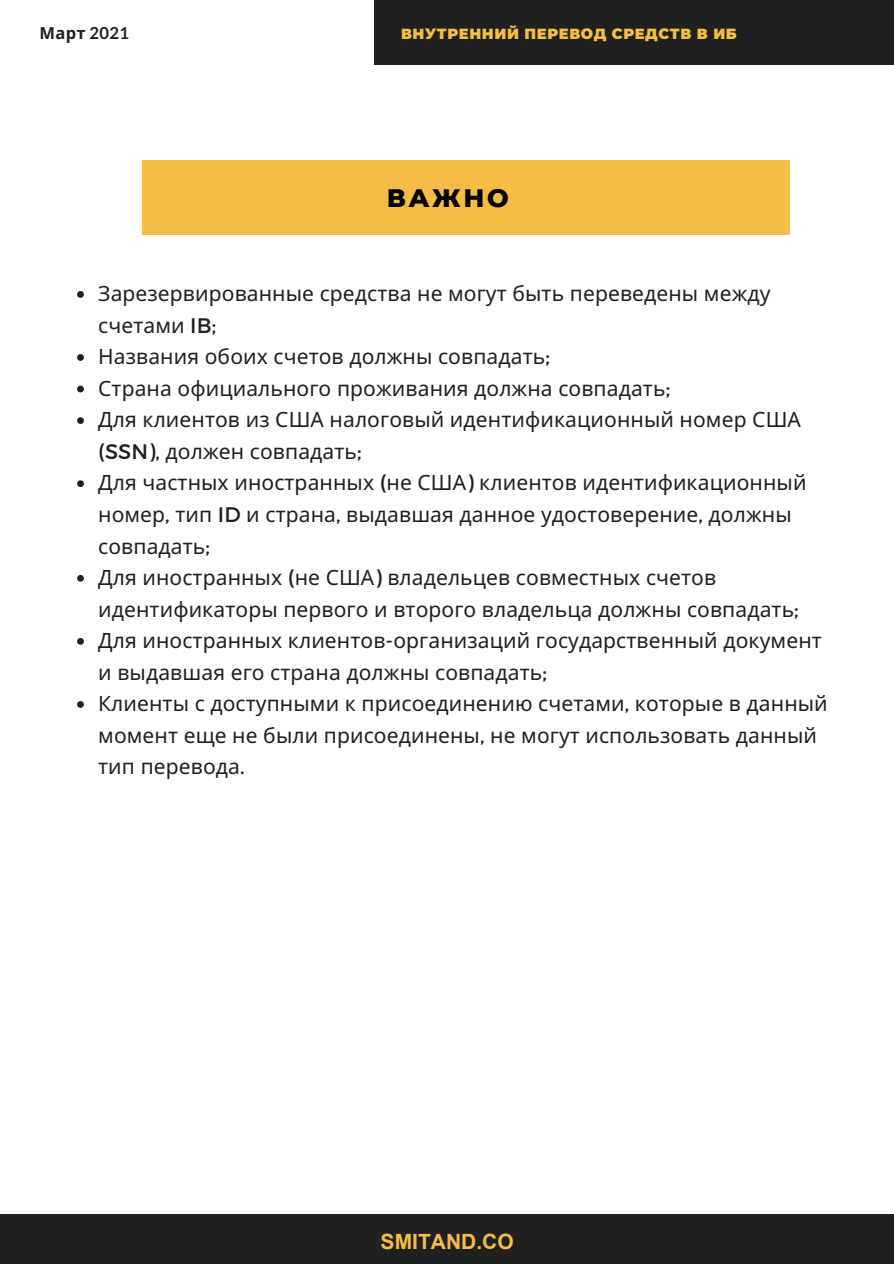
<style>
.page{position:relative;width:894px;height:1264px;background:#fff}
.page>*{position:absolute;margin:0;border:0;box-sizing:border-box;transform-origin:0 0}
.t1{font:800 25.8px "Montserrat";letter-spacing:.1em;color:#000}
.t2{font:21px/31.5px "Noto Sans";letter-spacing:.005em;color:#202020}
.t3{font:700 21px "Arial";color:#f5bd45}
.t4{font:700 16.5px "Noto Sans";color:#202020}
.t5{font:900 14.7px "Montserrat";letter-spacing:.04em;color:#f5bd45}
.s1{font-family:"Lato"}
.s2{font-family:"Montserrat"}
</style>
<div class="page">
<div style="left:0;top:1214px;width:893px;height:49px;background:#202020"></div>
<div style="left:374px;top:0;width:519px;height:65px;background:#202020"></div>
<svg style="left:77px;top:291px;width:7px;height:7px"></svg>
<svg style="left:77px;top:354px;width:7px;height:7px"></svg>
<svg style="left:77px;top:385px;width:7px;height:7px"></svg>
<svg style="left:77px;top:417px;width:7px;height:7px"></svg>
<svg style="left:77px;top:480px;width:7px;height:7px"></svg>
<svg style="left:77px;top:575px;width:7px;height:6px"></svg>
<svg style="left:77px;top:638px;width:7px;height:6px"></svg>
<svg style="left:77px;top:701px;width:7px;height:7px"></svg>
<div style="left:142px;top:160px;width:647px;height:75px;background:#f5bd45"></div>
<p class="t4" style="left:39px;top:21px;width:91px">Март <span class="s1">2021</span></p>
<p class="t5" style="left:401px;top:25px;width:337px">ВНУТРЕННИЙ ПЕРЕВОД СРЕДСТВ В ИБ</p>
<p class="t1" style="left:386px;top:182px;width:123px">ВАЖНО</p>
<p class="t2" style="left:98px;top:277px;width:673px">Зарезервированные средства не могут быть переведены между счетами <span class="s2">IB;</span></p>
<p class="t2" style="left:98px;top:340px;width:453px">Названия обоих счетов должны совпадать<span class="s2">;</span></p>
<p class="t2" style="left:98px;top:372px;width:573px">Страна официального проживания должна совпадать<span class="s2">;</span></p>
<p class="t2" style="left:98px;top:403px;width:704px">Для клиентов из США налоговый идентификационный номер США <span class="s2">(SSN),</span> должен совпадать<span class="s2">;</span></p>
<p class="t2" style="left:98px;top:466px;width:709px">Для частных иностранных <span class="s2">(</span>не США<span class="s2">)</span> клиентов идентификационный номер<span class="s2">,</span> тип <span class="s2">ID</span> и страна<span class="s2">,</span> выдавшая данное удостоверение<span class="s2">,</span> должны совпадать<span class="s2">;</span></p>
<p class="t2" style="left:98px;top:561px;width:702px">Для иностранных <span class="s2">(</span>не США<span class="s2">)</span> владельцев совместных счетов идентификаторы первого и второго владельца должны совпадать<span class="s2">;</span></p>
<p class="t2" style="left:98px;top:624px;width:725px">Для иностранных клиентов<span class="s2">-</span>организаций государственный документ и выдавшая его страна должны совпадать<span class="s2">;</span></p>
<p class="t2" style="left:98px;top:687px;width:731px">Клиенты с доступными к присоединению счетами<span class="s2">,</span> которые в данный момент еще не были присоединены<span class="s2">,</span> не могут использовать данный тип перевода<span class="s2">.</span></p>
<p class="t3" style="left:380px;top:1226px;width:134px">SMITAND.CO</p>
</div>
